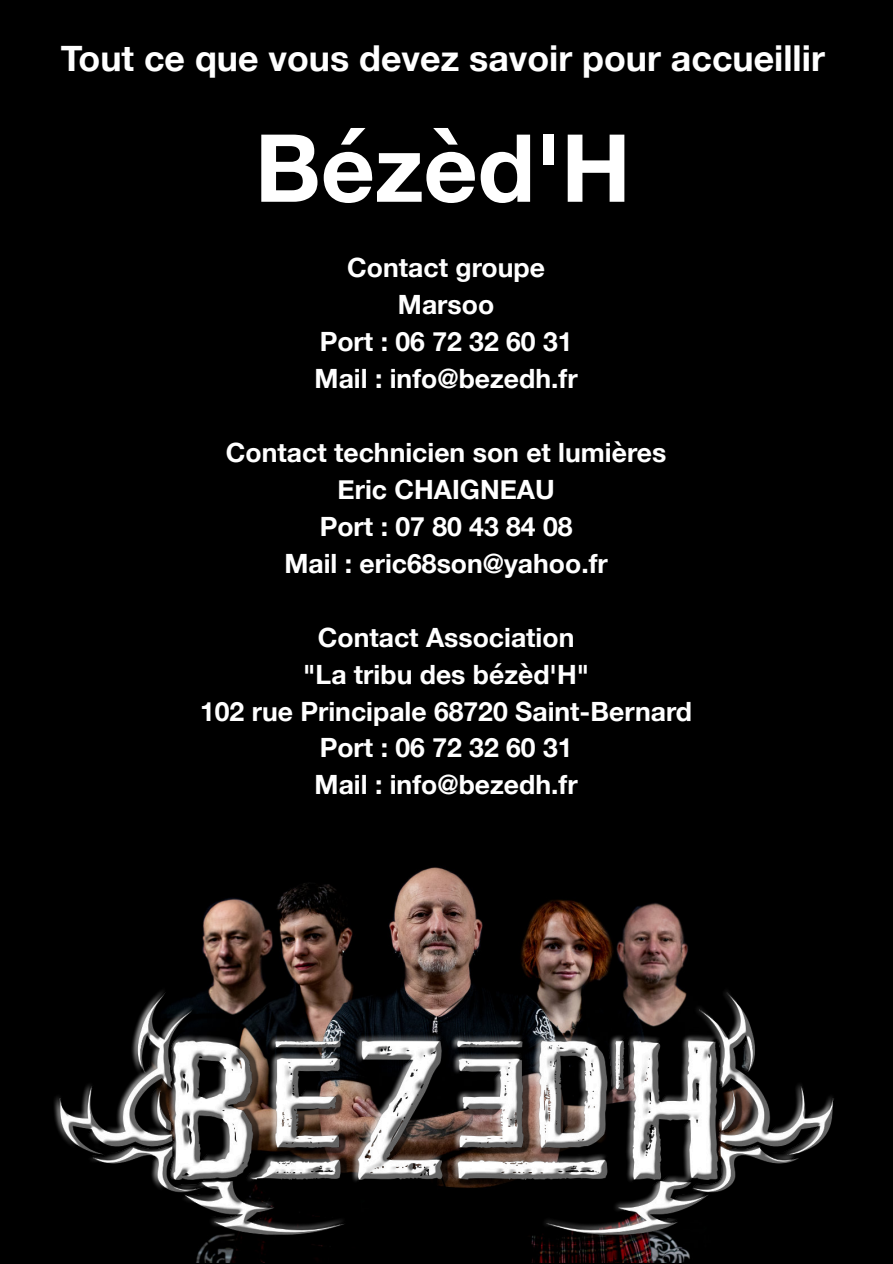
<style>
.page{position:relative;width:893px;height:1264px;background:#fff}
.page>*{position:absolute;margin:0;border:0;box-sizing:border-box;transform-origin:0 0}
.t1{font:700 93.9px "Helvetica Neue";color:#fff}
.t2{font:700 35.7px "Helvetica Neue";color:#fff}
.t3{font:700 26.55px/36.9px "Helvetica Neue";color:#fff;text-align:center}
</style>
<div class="page">
<div style="left:0;top:0;width:893px;height:1263px;background:#000"></div>
<img style="left:196px;top:867px;width:494px;height:394px">
<img style="left:54px;top:986px;width:780px;height:255px">
<h2 class="t2" style="left:61px;top:36px;width:766px">Tout ce que vous devez savoir pour accueillir</h2>
<h1 class="t1" style="left:255px;top:110px;width:377px">Bézèd'H</h1>
<p class="t3" style="left:315px;top:249px;width:264px">Contact groupe<br>Marsoo<br>Port : 06 72 32 60 31<br>Mail : info@bezedh.fr</p>
<p class="t3" style="left:226px;top:433px;width:442px">Contact technicien son et lumières<br>Eric CHAIGNEAU<br>Port : 07 80 43 84 08<br>Mail : eric68son@yahoo.fr</p>
<p class="t3" style="left:200px;top:618px;width:494px">Contact Association<br>"La tribu des bézèd'H"<br>102 rue Principale 68720 Saint-Bernard<br>Port : 06 72 32 60 31<br>Mail : info@bezedh.fr</p>
</div>
